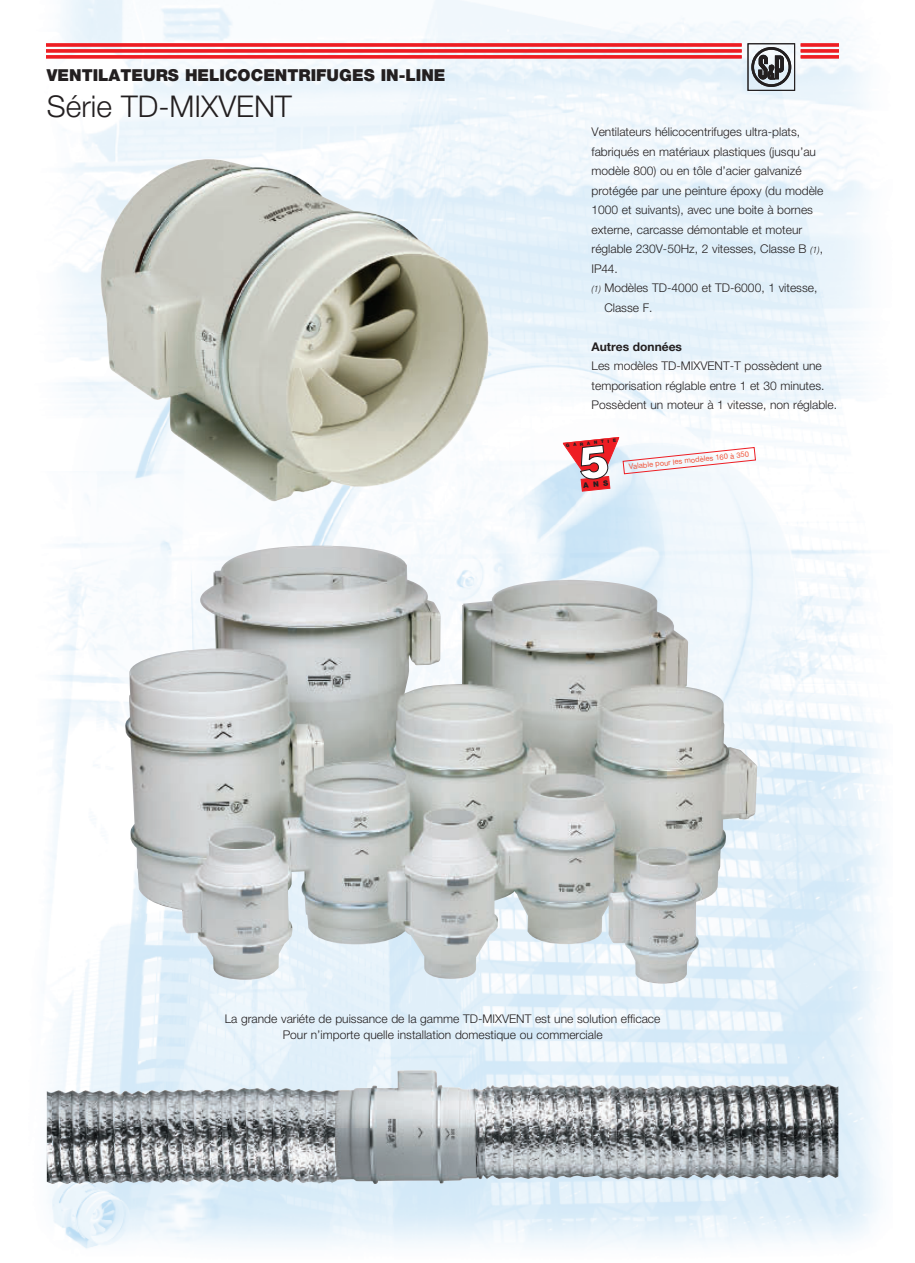
<style>
.page{position:relative;width:915px;height:1263px;background:#fff}
.page>*{position:absolute;margin:0;border:0;box-sizing:border-box;transform-origin:0 0}
.t1{font:300 30px "Helvetica Neue LT Std";color:#231f20}
.t2{font:900 16.5px "Helvetica Neue LT Std";color:#231f20}
.t3{font:300 12px/19.5px "Helvetica Neue LT Std";color:#231f20}
.t4{font:700 12px "Helvetica Neue LT Std";color:#231f20}
.t5{font:7.5px "Helvetica Neue LT Std";color:#f0553b}
.t6{font:900 4.5px "Helvetica Neue LT Std";color:#231f20}
.s1{font-style:italic;font-size:9px}
</style>
<div class="page">
<img style="left:46px;top:0;width:835px;height:1249px">
<img style="left:99px;top:159px;width:390px;height:344px">
<img style="left:125px;top:546px;width:632px;height:438px">
<img style="left:47px;top:1070px;width:351px;height:24px">
<div style="left:751px;top:47px;width:40px;height:40px;border:3px solid #231f20;border-radius:50%"></div>
<div style="left:747px;top:43px;width:47px;height:48px;border:1px solid #231f20"></div>
<svg style="left:758px;top:55px;width:25px;height:24px"></svg>
<svg style="left:47px;top:43px;width:694px;height:4px;background:#ee2e34"></svg>
<hr style="left:47px;top:49px;width:694px;height:3px;background:#ee1d23">
<hr style="left:47px;top:55px;width:694px;height:3px;background:#ee1d23">
<svg style="left:800px;top:43px;width:38px;height:4px"></svg>
<hr style="left:800px;top:49px;width:38px;height:3px;background:#ee1d23">
<hr style="left:800px;top:55px;width:38px;height:3px;background:#ee1d23">
<svg style="left:562px;top:437px;width:194px;height:54px"></svg>
<h2 class="t2" style="left:47px;top:65px;width:400px">VENTILATEURS HELICOCENTRIFUGES IN-LINE</h2>
<h1 class="t1" style="left:47px;top:88px;width:246px">Série TD-MIXVENT</h1>
<p class="t3" style="left:591px;top:122px;width:210px">Ventilateurs hélicocentrifuges ultra-plats,</p>
<p class="t3" style="left:591px;top:141px;width:226px">fabriqués en matériaux plastiques (jusqu’au</p>
<p class="t3" style="left:591px;top:161px;width:211px">modèle 800) ou en tôle d’acier galvanizé</p>
<p class="t3" style="left:591px;top:180px;width:233px">protégée par une peinture époxy (du modèle</p>
<p class="t3" style="left:591px;top:200px;width:223px">1000 et suivants), avec une boite à bornes</p>
<p class="t3" style="left:591px;top:219px;width:212px">externe, carcasse démontable et moteur</p>
<p class="t3" style="left:591px;top:239px;width:233px">réglable 230V-50Hz, 2 vitesses, Classe B <span class="s1">(1)</span>,</p>
<p class="t3" style="left:591px;top:258px;width:28px">IP44.</p>
<p class="t3" style="left:591px;top:278px;width:227px"><span class="s1">(1)</span> Modèles TD-4000 et TD-6000, 1 vitesse,</p>
<p class="t3" style="left:604px;top:297px;width:50px">Classe F.</p>
<p class="t4" style="left:591px;top:339px;width:92px">Autres données</p>
<p class="t3" style="left:591px;top:356px;width:247px">Les modèles TD-MIXVENT-T possèdent une temporisation réglable entre 1 et 30 minutes.<br>Possèdent un moteur à 1 vitesse, non réglable.</p>
<p class="t6" style="left:565px;top:443px;width:52px;rotate:-6deg">GARANTIE</p>
<p class="t5" style="left:628px;top:462px;width:122px;rotate:-6deg">Valable pour les modèles 160 à 350</p>
<p class="t3" style="left:225px;top:1010px;width:437px;line-height:16.5px;text-align:center">La grande variéte de puissance de la gamme TD-MIXVENT est une solution efficace<br>Pour n’importe quelle installation domestique ou commerciale</p>
</div>
